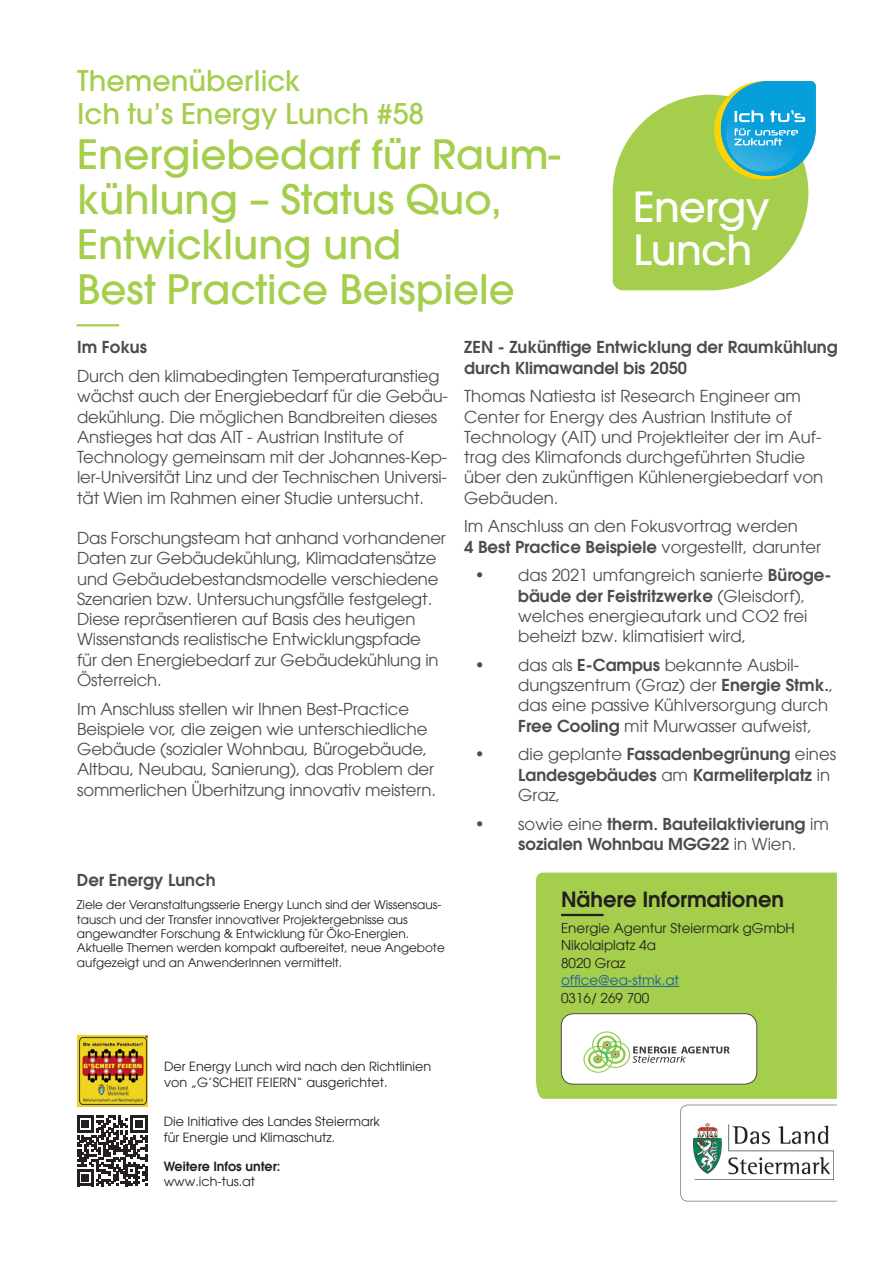
<style>
.page{position:relative;width:893px;height:1263px;background:#fff}
.page>*{position:absolute;margin:0;border:0;box-sizing:border-box;transform-origin:0 0}
.t1{font:500 41.55px/42.9px "Avant Garde LT";letter-spacing:-.02em;color:#fff}
.t2{font:500 40.5px/45px "Avant Garde LT";color:#a4ce4c}
.t3{font:500 28.5px/33px "Avant Garde LT";color:#a4ce4c}
.t4{font:600 21px "Avant Garde LT";color:#231f20}
.t5{font:16.5px/20.2px "Avant Garde LT";letter-spacing:-.01em;color:#4b4c4d}
.t6{font:600 16.5px/20.2px "Avant Garde LT";color:#4b4c4d}
.t7{font:13.5px "Avant Garde LT";color:#231f20}
.t8{font:13.5px "Avant Garde LT";color:#175d9e}
.t9{font:12.75px/15.9px "Avant Garde LT";color:#231f20}
.t10{font:600 12.75px "Avant Garde LT";color:#231f20}
.t11{font:12px/14.4px "Avant Garde LT";color:#231f20}
.s1{font-weight:600}
.s2{font-weight:400}
</style>
<div class="page">
<div style="left:536px;top:872px;width:301px;height:227px;background:#a4ce4c"></div>
<hr style="left:77px;top:324px;width:42px;height:2px;background:#a4ce4c">
<svg style="left:77px;top:1115px;width:70px;height:71px"></svg>
<hr style="left:561px;top:986px;width:118px;height:1px;background:#175d9e">
<hr style="left:561px;top:914px;width:43px;height:2px;background:#231f20">
<svg style="left:613px;top:81px;width:203px;height:209px"></svg>
<div style="left:561px;top:1014px;width:196px;height:70px;background:#fff;border-radius:12px"></div>
<div style="left:561px;top:1013px;width:196px;height:71px;border:1px solid #4b4c4d;border-radius:12px"></div>
<svg style="left:583px;top:1031px;width:147px;height:42px"></svg>
<svg style="left:680px;top:1104px;width:157px;height:97px"></svg>
<img style="left:694px;top:1123px;width:139px;height:56px">
<img style="left:77px;top:1035px;width:71px;height:71px">
<p class="t3" style="left:77px;top:64px;width:349px">Themenüberlick<br>Ich tu’s Energy Lunch #58</p>
<p class="t2" style="left:77px;top:131px;width:485px">Energiebedarf für Raum&shy;kühlung – Status Quo,</p>
<p class="t2" style="left:77px;top:221px;width:326px">Entwicklung und</p>
<p class="t2" style="left:77px;top:266px;width:439px">Best Practice Beispiele</p>
<p class="t6" style="left:77px;top:337px;width:71px">Im Fokus</p>
<p class="t5" style="left:77px;top:366px;width:372px">Durch den klimabedingten Temperaturanstieg wächst auch der Energiebedarf für die Gebäu&shy;dekühlung. Die möglichen Bandbreiten dieses Anstieges hat das AIT - Austrian Institute of Technology gemeinsam mit der Johannes-Kep&shy;ler-Universität Linz und der Technischen Universi&shy;tät Wien im Rahmen einer Studie untersucht.</p>
<p class="t5" style="left:77px;top:528px;width:370px">Das Forschungsteam hat anhand vorhandener Daten zur Gebäudekühlung, Klimadatensätze und Gebäudebestandsmodelle verschiedene Szenarien bzw. Untersuchungsfälle festgelegt.<br>Diese repräsentieren auf Basis des heutigen Wissenstands realistische Entwicklungspfade<br>für den Energiebedarf zur Gebäudekühlung in Österreich.</p>
<p class="t5" style="left:77px;top:698px;width:360px">Im Anschluss stellen wir Ihnen Best-Practice Beispiele vor, die zeigen wie unterschiedliche Gebäude (sozialer Wohnbau, Bürogebäude, Altbau, Neubau, Sanierung), das Problem der sommerlichen Überhitzung innovativ meistern.</p>
<p class="t1" style="left:633px;top:186px;width:138px">Energy<br>Lunch</p>
<p class="t6" style="left:464px;top:337px;width:375px">ZEN - Zukünftige Entwicklung der Raumkühlung durch Klimawandel bis 2050</p>
<p class="t5" style="left:464px;top:386px;width:361px">Thomas Natiesta ist Research Engineer am Center for Energy des Austrian Institute of Technology (AIT) und Projektleiter der im Auf&shy;trag des Klimafonds durchgeführten Studie über den zukünftigen Kühlenergiebedarf von Gebäuden.</p>
<p class="t5" style="left:464px;top:516px;width:359px">Im Anschluss an den Fokusvortrag werden<br><span class="s1">4 Best Practice Beispiele</span> vorgestellt, darunter</p>
<p class="t5" style="left:518px;top:565px;width:315px;text-indent:-43px"><span class="s1">•</span> das 2021 umfangreich sanierte <span class="s1">Büroge&shy;bäude der Feistritzwerke</span> (Gleisdorf), welches energieautark und CO2 frei beheizt bzw. klimatisiert wird,</p>
<p class="t5" style="left:518px;top:655px;width:317px;text-indent:-43px">• das als <span class="s1">E-Campus</span> bekannte Ausbil&shy;dungszentrum (Graz) der <span class="s1">Energie Stmk.</span>, das eine passive Kühlversorgung durch <span class="s1">Free Cooling</span> mit Murwasser aufweist,</p>
<p class="t6" style="left:518px;top:744px;width:319px;text-indent:-43px"><span class="s2">• die geplante</span> Fassadenbegrünung <span class="s2">eines<br></span>Landesgebäudes <span class="s2">am</span> Karmeliterplatz <span class="s2">in<br>Graz,</span></p>
<p class="t6" style="left:518px;top:813px;width:312px;text-indent:-44px"><span class="s2">• sowie eine</span> therm. Bauteilaktivierung <span class="s2">im </span>sozialen Wohnbau MGG22 <span class="s2">in Wien.</span></p>
<p class="t6" style="left:77px;top:870px;width:140px">Der Energy Lunch</p>
<p class="t11" style="left:77px;top:898px;width:369px">Ziele der Veranstaltungsserie Energy Lunch sind der Wissensaus&shy;tausch und der Transfer innovativer Projektergebnisse aus angewandter Forschung &amp; Entwicklung für Öko-Energien.<br>Aktuelle Themen werden kompakt aufbereitet, neue Angebote aufgezeigt und an AnwenderInnen vermittelt.</p>
<p class="t9" style="left:164px;top:1058px;width:269px">Der Energy Lunch wird nach den Richtlinien von „G’SCHEIT FEIERN“ ausgerichtet.</p>
<p class="t9" style="left:164px;top:1113px;width:218px">Die Initiative des Landes Steiermark für Energie und Klimaschutz.</p>
<p class="t10" style="left:164px;top:1157px;width:118px">Weitere Infos unter:</p>
<p class="t9" style="left:164px;top:1174px;width:93px">www.ich-tus.at</p>
<p class="t4" style="left:561px;top:885px;width:224px">Nähere Informationen</p>
<p class="t7" style="left:561px;top:920px;width:235px">Energie Agentur Steiermark gGmbH</p>
<p class="t7" style="left:561px;top:937px;width:96px">Nikolaiplatz 4a</p>
<p class="t7" style="left:561px;top:955px;width:66px">8020 Graz</p>
<p class="t8" style="left:561px;top:972px;width:120px">office@ea-stmk.at</p>
<p class="t7" style="left:561px;top:990px;width:90px">0316/ 269 700</p>
</div>
